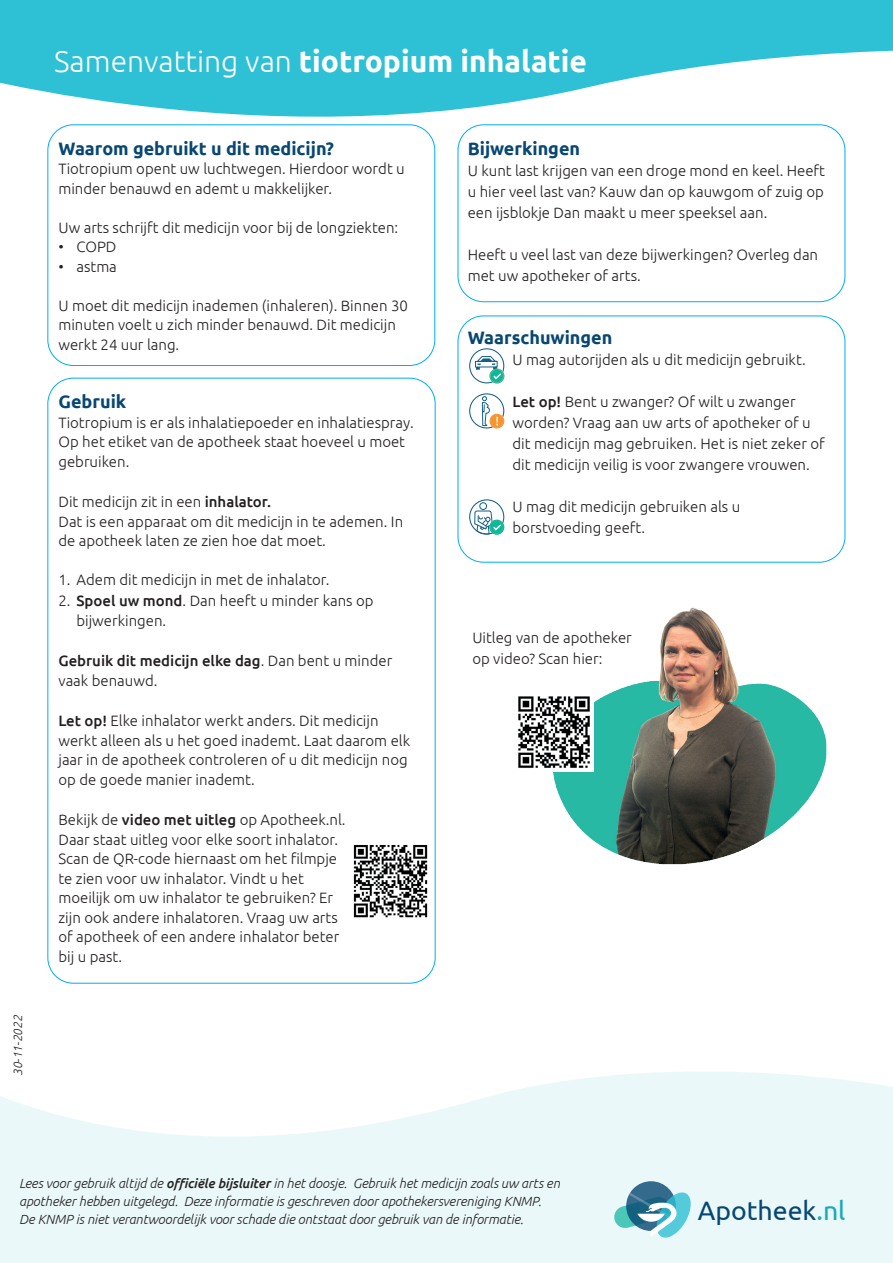
<style>
.page{position:relative;width:893px;height:1263px;background:#fff}
.page>*{position:absolute;margin:0;border:0;box-sizing:border-box;transform-origin:0 0}
.t1{font:700 30px "Ubuntu";color:#fff}
.t2{font:26.7px "Ubuntu";color:#074771}
.t3{font:700 18px "Ubuntu";color:#074772}
.t4{font:300 15px/19.5px "Ubuntu";color:#231f20}
.t5{font:italic 300 13.35px/18px "Ubuntu";letter-spacing:-.005em;color:#231f20}
.t6{font:italic 300 12px "Ubuntu";color:#231f20}
.s1{font-weight:300}
.s2{font-weight:500}
.s3{color:#17aab8}
</style>
<div class="page">
<svg style="left:0;top:1071px;width:893px;height:192px;fill:#eaf8fa"></svg>
<svg style="left:0;top:0;width:893px;height:165px;fill:#2ec0d4"></svg>
<svg style="left:626px;top:1181px;width:50px;height:50px"></svg>
<svg style="left:614px;top:1192px;width:77px;height:45px;background:#81becb"></svg>
<div style="left:458px;top:316px;width:387px;height:246px;border:1px solid #00aeef;border-radius:26px"></div>
<div style="left:458px;top:125px;width:387px;height:177px;background:#fff;border-radius:26px"></div>
<div style="left:458px;top:125px;width:387px;height:177px;border:1px solid #00aeef;border-radius:26px"></div>
<div style="left:48px;top:125px;width:387px;height:240px;background:#fff;border-radius:26px"></div>
<div style="left:48px;top:125px;width:387px;height:241px;border:1px solid #00aeef;border-radius:26px"></div>
<svg style="left:469px;top:393px;width:35px;height:35px"></svg>
<svg style="left:469px;top:499px;width:35px;height:35px"></svg>
<svg style="left:469px;top:348px;width:35px;height:35px"></svg>
<img style="left:353px;top:844px;width:75px;height:74px">
<img style="left:553px;top:607px;width:274px;height:258px">
<img style="left:518px;top:692px;width:76px;height:80px">
<h1 class="t1" style="left:54px;top:43px;width:535px"><span class="s1">Samenvatting van</span> tiotropium inhalatie</h1>
<p class="t6" style="left:11px;top:1076px;width:63px;rotate:-90deg">30-11-2022</p>
<p class="t3" style="left:58px;top:137px;width:277px">Waarom gebruikt u dit medicijn?</p>
<p class="t4" style="left:58px;top:159px;width:348px">Tiotropium opent uw luchtwegen. Hierdoor wordt u minder benauwd en ademt u makkelijker.</p>
<p class="t4" style="left:58px;top:217px;width:341px">Uw arts schrijft dit medicijn voor bij de longziekten:</p>
<p class="t4" style="left:58px;top:237px;width:60px">• COPD</p>
<p class="t4" style="left:58px;top:256px;width:60px">• astma</p>
<p class="t4" style="left:58px;top:295px;width:351px">U moet dit medicijn inademen (inhaleren). Binnen 30 minuten voelt u zich minder benauwd. Dit medicijn werkt 24 uur lang.</p>
<p class="t3" style="left:58px;top:391px;width:69px">Gebruik</p>
<p class="t4" style="left:58px;top:412px;width:357px">Tiotropium is er als inhalatiepoeder en inhalatiespray.<br>Op het etiket van de apotheek staat hoeveel u moet gebruiken.</p>
<p class="t4" style="left:58px;top:492px;width:346px">Dit medicijn zit in een <span class="s2">inhalator.<br></span>Dat is een apparaat om dit medicijn in te ademen. In de apotheek laten ze zien hoe dat moet.</p>
<p class="t4" style="left:58px;top:570px;width:273px">1. Adem dit medicijn in met de inhalator.</p>
<p class="t4" style="left:76px;top:591px;width:299px;text-indent:-18px">2. <span class="s2">Spoel uw mond</span>. Dan heeft u minder kans op bijwerkingen.</p>
<p class="t4" style="left:58px;top:651px;width:335px"><span class="s2">Gebruik dit medicijn elke dag</span>. Dan bent u minder vaak benauwd.</p>
<p class="t4" style="left:58px;top:711px;width:353px"><span class="s2">Let op!</span> Elke inhalator werkt anders. Dit medicijn werkt alleen als u het goed inademt. Laat daarom elk jaar in de apotheek controleren of u dit medicijn nog op de goede manier inademt.</p>
<p class="t4" style="left:58px;top:810px;width:289px">Bekijk de <span class="s2">video met uitleg</span> op Apotheek.nl.<br>Daar staat uitleg voor elke soort inhalator.<br>Scan de QR-code hiernaast om het filmpje te zien voor uw inhalator. Vindt u het moeilijk om uw inhalator te gebruiken? Er zijn ook andere inhalatoren. Vraag uw arts of apotheek of een andere inhalator beter bij u past.</p>
<p class="t3" style="left:468px;top:138px;width:114px">Bijwerkingen</p>
<p class="t4" style="left:468px;top:160px;width:359px;line-height:21px;text-align:justify">U kunt last krijgen van een droge mond en keel. Heeft u hier veel last van? Kauw dan op kauwgom of zuig op een ijsblokje Dan maakt u meer speeksel aan.</p>
<p class="t4" style="left:468px;top:244px;width:352px;line-height:21px">Heeft u veel last van deze bijwerkingen? Overleg dan met uw apotheker of arts.</p>
<p class="t3" style="left:468px;top:327px;width:146px">Waarschuwingen</p>
<p class="t4" style="left:513px;top:350px;width:295px">U mag autorijden als u dit medicijn gebruikt.</p>
<p class="t4" style="left:513px;top:391px;width:314px;line-height:21px"><span class="s2">Let op!</span> Bent u zwanger? Of wilt u zwanger worden? Vraag aan uw arts of apotheker of u dit medicijn mag gebruiken. Het is niet zeker of dit medicijn veilig is voor zwangere vrouwen.</p>
<p class="t4" style="left:513px;top:496px;width:229px;line-height:21px">U mag dit medicijn gebruiken als u borstvoeding geeft.</p>
<p class="t4" style="left:472px;top:627px;width:161px;line-height:21px">Uitleg van de apotheker op video? Scan hier:</p>
<p class="t5" style="left:19px;top:1174px;width:542px">Lees voor gebruik altijd de <span class="s2">officiële bijsluiter</span> in het doosje. Gebruik het medicijn zoals uw arts en apotheker hebben uitgelegd. Deze informatie is geschreven door apothekersvereniging KNMP.<br>De KNMP is niet verantwoordelijk voor schade die ontstaat door gebruik van de informatie.</p>
<h2 class="t2" style="left:698px;top:1194px;width:149px">Apotheek<span class="s3">.nl</span></h2>
</div>
